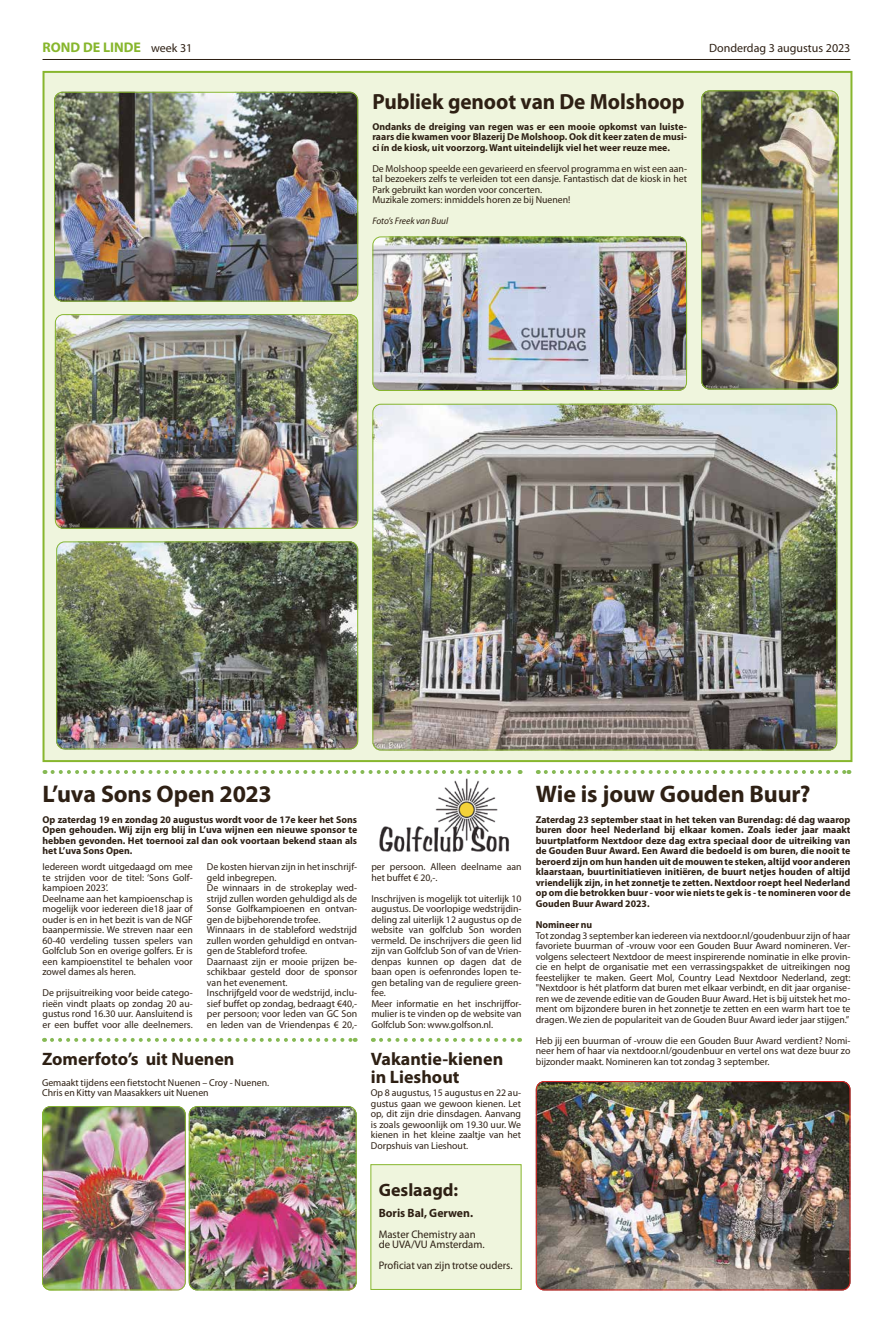
<style>
.page{position:relative;width:893px;height:1333px;background:#fff}
.page>*{position:absolute;margin:0;border:0;box-sizing:border-box;transform-origin:0 0}
.t1{font:700 24px "Myriad Pro";letter-spacing:-.005em;color:#2e2014}
.t2{font:700 22px "Myriad Pro";letter-spacing:-.005em;color:#2e2014}
.t3{font:700 18px/18.5px "Myriad Pro";color:#2e2014}
.t4{font:700 14px "Myriad Pro";color:#87b62d}
.t5{font:12px "Myriad Pro";color:#2e2014}
.t6{font:700 12px "Myriad Pro";color:#2e2014}
.t7{font:11px/10.5px "Myriad Pro";color:#2e2014}
.t8{font:10px/10.5px "Myriad Pro";color:#2e2014}
.t9{font:700 10px/10.5px "Myriad Pro";color:#2e2014;text-align:justify}
.t10{font:italic 9.5px "Myriad Pro";color:#2e2014}
.s1{font-weight:400;font-size:12px;color:#2e2014}
</style>
<div class="page">
<hr style="left:43px;top:59px;width:807px;height:1px;background:#2e2014">
<div style="left:370px;top:1164px;width:152px;height:125px;background:#eff5dd"></div>
<div style="left:43px;top:71px;width:809px;height:691px;background:#eff5dd;border:2px solid #87b62d"></div>
<img style="left:58px;top:543px;width:300px;height:206px">
<div style="left:56px;top:541px;width:302px;height:208px;border:1px solid #87b62d;border-radius:8px"></div>
<img style="left:374px;top:404px;width:463px;height:346px">
<img style="left:55px;top:316px;width:303px;height:211px">
<div style="left:55px;top:314px;width:303px;height:215px;border:1px solid #87b62d;border-radius:8px"></div>
<img style="left:374px;top:238px;width:311px;height:151px">
<div style="left:372px;top:236px;width:315px;height:155px;border:1px solid #87b62d;border-radius:8px"></div>
<img style="left:703px;top:92px;width:134px;height:297px">
<div style="left:701px;top:90px;width:138px;height:299px;border:1px solid #87b62d;border-radius:8px"></div>
<img style="left:54px;top:92px;width:304px;height:209px">
<div style="left:54px;top:92px;width:304px;height:209px;border:1px solid #87b62d;border-radius:8px"></div>
<svg style="left:546px;top:770px;width:303px;height:4px"></svg>
<img style="left:536px;top:1082px;width:314px;height:208px">
<div style="left:536px;top:1080px;width:314px;height:210px;border:1px solid #df2625;border-radius:8px"></div>
<img style="left:42px;top:1108px;width:142px;height:182px">
<div style="left:42px;top:1106px;width:144px;height:184px;border:1px solid #87b62d;border-radius:8px"></div>
<img style="left:189px;top:1108px;width:166px;height:182px">
<div style="left:189px;top:1106px;width:168px;height:184px;border:1px solid #87b62d;border-radius:8px"></div>
<svg style="left:52px;top:1037px;width:304px;height:4px"></svg>
<svg style="left:381px;top:1037px;width:139px;height:4px"></svg>
<img style="left:379px;top:778px;width:131px;height:74px">
<svg style="left:53px;top:770px;width:468px;height:4px"></svg>
<h3 class="t4" style="left:43px;top:38px;width:151px">ROND DE LINDE <span class="s1">week 31</span></h3>
<p class="t5" style="left:709px;top:41px;width:143px">Donderdag 3 augustus 2023</p>
<h2 class="t2" style="left:372px;top:87px;width:314px">Publiek genoot van De Molshoop</h2>
<p class="t9" style="left:372px;top:121px;width:316px">Ondanks de dreiging van regen was er een mooie opkomst van luiste&shy;raars die kwamen voor Blazerij De Molshoop. Ook dit keer zaten de musi&shy;ci ín de kiosk, uit voorzorg. Want uiteindelijk viel het weer reuze mee.</p>
<p class="t8" style="left:372px;top:163px;width:316px">De Molshoop speelde een gevarieerd en sfeervol programma en wist een aan&shy;tal bezoekers zelfs te verleiden tot een dansje. Fantastisch dat de kiosk in het Park gebruikt kan worden voor concerten.<br>Muzikale zomers: inmiddels horen ze bij Nuenen!</p>
<p class="t10" style="left:372px;top:215px;width:77px">Foto’s Freek van Buul</p>
<h1 class="t1" style="left:536px;top:778px;width:276px">Wie is jouw Gouden Buur?</h1>
<p class="t9" style="left:536px;top:814px;width:316px">Zaterdag 23 september staat in het teken van Burendag: dé dag waarop buren door heel Nederland bij elkaar komen. Zoals ieder jaar maakt buurtplatform Nextdoor deze dag extra speciaal door de uitreiking van de Gouden Buur Award. Een Award die bedoeld is om buren, die nooit te beroerd zijn om hun handen uit de mouwen te steken, altijd voor anderen klaarstaan, buurtinitiatieven initiëren, de buurt netjes houden of altijd vriendelijk zijn, in het zonnetje te zetten. Nextdoor roept heel Nederland op om die betrokken buur - voor wie niets te gek is - te nomineren voor de Gouden Buur Award 2023.</p>
<p class="t9" style="left:536px;top:919px;width:58px">Nomineer nu</p>
<p class="t8" style="left:536px;top:929px;width:316px;text-align:justify">Tot zondag 3 september kan iedereen via nextdoor.nl/goudenbuur zijn of haar favoriete buurman of -vrouw voor een Gouden Buur Award nomineren. Ver&shy;volgens selecteert Nextdoor de meest inspirerende nominatie in elke provin&shy;cie en helpt de organisatie met een verrassingspakket de uitreikingen nog feestelijker te maken. Geert Mol, Country Lead Nextdoor Nederland, zegt: "Nextdoor is hét platform dat buren met elkaar verbindt, en dit jaar organise&shy;ren we de zevende editie van de Gouden Buur Award. Het is bij uitstek het mo&shy;ment om bijzondere buren in het zonnetje te zetten en een warm hart toe te dragen. We zien de populariteit van de Gouden Buur Award ieder jaar stijgen.”</p>
<p class="t8" style="left:536px;top:1034px;width:316px">Heb jij een buurman of -vrouw die een Gouden Buur Award verdient? Nomi&shy;neer hem of haar via nextdoor.nl/goudenbuur en vertel ons wat deze buur zo</p>
<h1 class="t1" style="left:43px;top:778px;width:231px">L’uva Sons Open 2023</h1>
<p class="t9" style="left:43px;top:814px;width:316px">Op zaterdag 19 en zondag 20 augustus wordt voor de 17e keer het Sons Open gehouden. Wij zijn erg blij in L’uva wijnen een nieuwe sponsor te hebben gevonden. Het toernooi zal dan ook voortaan bekend staan als het L’uva Sons Open.</p>
<p class="t8" style="left:43px;top:861px;width:152px">Iedereen wordt uitgedaagd om mee te strijden voor de titel: ‘Sons Golf&shy;kampioen 2023’.<br>Deelname aan het kampioenschap is mogelijk voor iedereen die18 jaar of ouder is en in het bezit is van de NGF baanpermissie. We streven naar een<br>60-40 verdeling tussen spelers van<br>Golfclub Son en overige golfers. Er is een kampioenstitel te behalen voor zowel dames als heren.</p>
<p class="t8" style="left:43px;top:987px;width:152px;text-align:justify">De prijsuitreiking voor beide catego&shy;rieën vindt plaats op zondag 20 au&shy;gustus rond 16.30 uur. Aansluitend is er een buffet voor alle deelnemers.</p>
<p class="t8" style="left:207px;top:861px;width:152px">De kosten hiervan zijn in het inschrijf&shy;geld inbegrepen.<br>De winnaars in de strokeplay wed&shy;strijd zullen worden gehuldigd als de<br>Sonse Golfkampioenen en ontvan&shy;gen de bijbehorende trofee.<br>Winnaars in de stableford wedstrijd zullen worden gehuldigd en ontvan&shy;gen de Stableford trofee.<br>Daarnaast zijn er mooie prijzen be&shy;schikbaar gesteld door de sponsor van het evenement.<br>Inschrijfgeld voor de wedstrijd, inclu&shy;sief buffet op zondag, bedraagt €40,- per persoon; voor leden van GC Son en leden van de Vriendenpas € 20,-</p>
<p class="t8" style="left:371px;top:861px;width:152px">per persoon. Alleen deelname aan het buffet € 20,-.</p>
<p class="t8" style="left:371px;top:893px;width:152px">Inschrijven is mogelijk tot uiterlijk 10 augustus. De voorlopige wedstrijdin&shy;deling zal uiterlijk 12 augustus op de website van golfclub Son worden vermeld. De inschrijvers die geen lid zijn van Golfclub Son of van de Vrien&shy;denpas kunnen op dagen dat de baan open is oefenrondes lopen te&shy;gen betaling van de reguliere green&shy;fee.<br>Meer informatie en het inschrijffor&shy;mulier is te vinden op de website van Golfclub Son: www.golfson.nl.</p>
<h3 class="t3" style="left:42px;top:1048px;width:194px">Zomerfoto’s uit Nuenen</h3>
<p class="t8" style="left:536px;top:1055px;width:235px">bijzonder maakt. Nomineren kan tot zondag 3 september.</p>
<p class="t8" style="left:42px;top:1076px;width:229px">Gemaakt tijdens een fietstocht Nuenen – Croy - Nuenen.<br>Chris en Kitty van Maasakkers uit Nuenen</p>
<h3 class="t3" style="left:371px;top:1048px;width:134px">Vakantie-kienen in Lieshout</h3>
<p class="t8" style="left:371px;top:1087px;width:152px;text-align:justify">Op 8 augustus, 15 augustus en 22 au&shy;gustus gaan we gewoon kienen. Let op, dit zijn drie dinsdagen. Aanvang is zoals gewoonlijk om 19.30 uur. We kienen in het kleine zaaltje van het Dorpshuis van Lieshout.</p>
<h3 class="t3" style="left:379px;top:1179px;width:81px">Geslaagd:</h3>
<p class="t6" style="left:379px;top:1204px;width:96px">Boris Bal, Gerwen.</p>
<p class="t7" style="left:379px;top:1228px;width:107px">Master Chemistry aan de UVA/VU Amsterdam.</p>
<p class="t7" style="left:379px;top:1260px;width:135px">Proficiat van zijn trotse ouders.</p>
</div>
